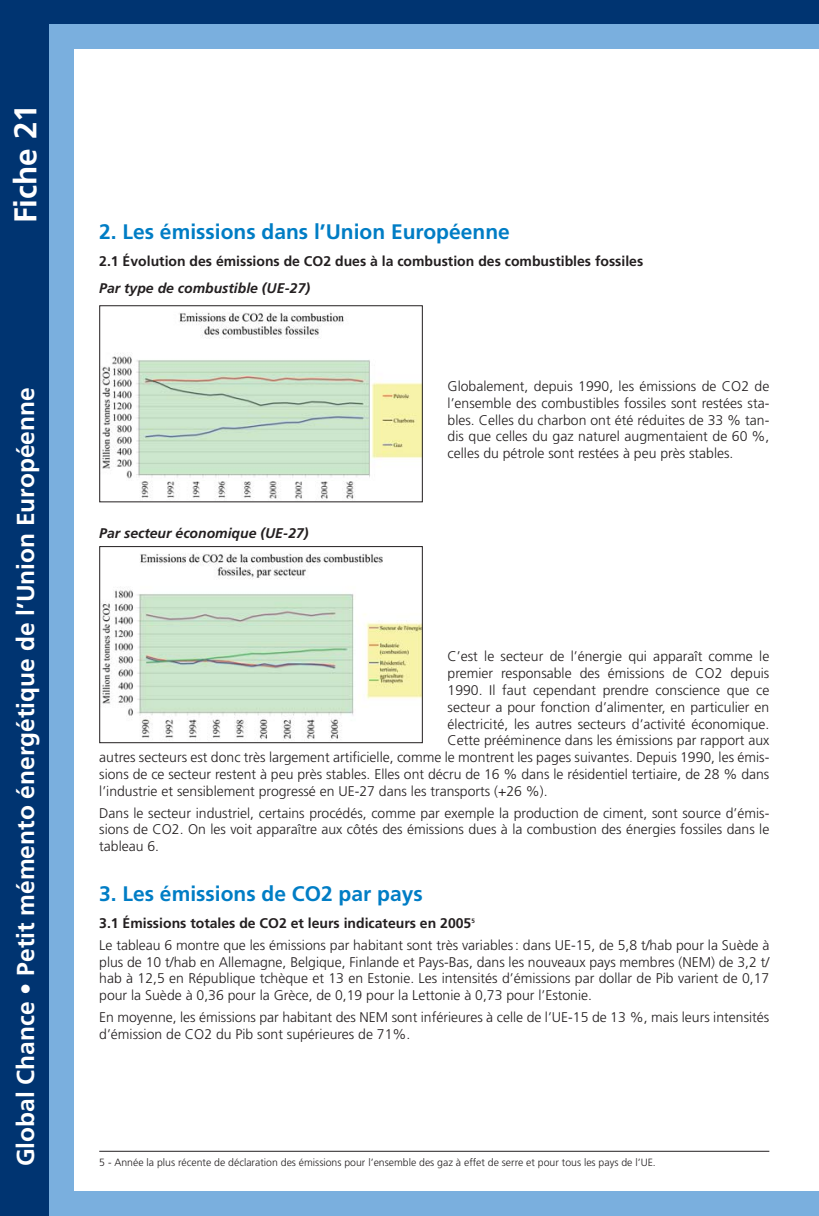
<style>
.page{position:relative;width:819px;height:1216px;background:#fff}
.page>*{position:absolute;margin:0;border:0;box-sizing:border-box;transform-origin:0 0}
.t1{font:700 31.5px "Frutiger";color:#fff}
.t2{font:700 24.5px "Frutiger";color:#fff}
.t3{font:700 21px "Frutiger";color:#007dc5}
.t4{font:300 14px/16.8px "Frutiger";color:#231f20;text-align:justify}
.t5{font:700 14px/26.8px "Frutiger";color:#231f20}
.t6{font:italic 700 14px "Frutiger";color:#231f20}
.t7{font:300 10.5px "Frutiger";color:#231f20}
.t8{font:700 6.3px "Frutiger";color:#231f20}
.s1{font-style:italic}
</style>
<div class="page">
<div style="left:0;top:0;width:819px;height:1215px;background:#003471"></div>
<div style="left:50px;top:25px;width:769px;height:1190px;background:#7aafde"></div>
<div style="left:74px;top:50px;width:745px;height:1141px;background:#fff"></div>
<img style="left:101px;top:312px;width:320px;height:188px">
<div style="left:99px;top:305px;width:324px;height:197px;border:1px solid #231f20"></div>
<img style="left:101px;top:553px;width:320px;height:186px">
<div style="left:99px;top:546px;width:324px;height:197px;border:1px solid #231f20"></div>
<hr style="left:99px;top:1150px;width:670px;height:1px;background:#231f20">
<p class="t1" style="left:13px;top:223px;width:121px;rotate:-90deg">Fiche 21</p>
<p class="t2" style="left:16px;top:1166px;width:780px;rotate:-90deg">Global Chance • Petit mémento énergétique de l’Union Européenne</p>
<p class="t3" style="left:99px;top:223px;width:412px">2. Les émissions dans l’Union Européenne</p>
<p class="t5" style="left:99px;top:249px;width:545px">2.1 Évolution des émissions de CO2 dues à la combustion des combustibles fossiles<br><span class="s1">Par type de combustible (UE-27)</span></p>
<p class="t6" style="left:99px;top:528px;width:211px">Par secteur économique (UE-27)</p>
<p class="t4" style="left:447px;top:379px;width:323px">Globalement, depuis 1990, les émissions de CO2 de l’ensemble des combustibles fossiles sont restées sta&shy;bles. Celles du charbon ont été réduites de 33 % tan&shy;dis que celles du gaz naturel augmentaient de 60 %, celles du pétrole sont restées à peu près stables.</p>
<p class="t4" style="left:447px;top:649px;width:323px">C’est le secteur de l’énergie qui apparaît comme le</p>
<p class="t4" style="left:447px;top:666px;width:323px">premier responsable des émissions de CO2 depuis</p>
<p class="t4" style="left:447px;top:682px;width:323px">1990. Il faut cependant prendre conscience que ce</p>
<p class="t4" style="left:447px;top:699px;width:323px">secteur a pour fonction d’alimenter, en particulier en</p>
<p class="t4" style="left:447px;top:716px;width:323px">électricité, les autres secteurs d’activité économique.</p>
<p class="t4" style="left:447px;top:733px;width:323px">Cette prééminence dans les émissions par rapport aux</p>
<p class="t4" style="left:99px;top:750px;width:671px">autres secteurs est donc très largement artificielle, comme le montrent les pages suivantes. Depuis 1990, les émis-</p>
<p class="t4" style="left:99px;top:766px;width:671px">sions de ce secteur restent à peu près stables. Elles ont décru de 16 % dans le résidentiel tertiaire, de 28 % dans</p>
<p class="t4" style="left:99px;top:783px;width:450px">l’industrie et sensiblement progressé en UE-27 dans les transports (+26 %).</p>
<p class="t4" style="left:99px;top:805px;width:671px">Dans le secteur industriel, certains procédés, comme par exemple la production de ciment, sont source d’émis&shy;sions de CO2. On les voit apparaître aux côtés des émissions dues à la combustion des énergies fossiles dans le tableau 6.</p>
<p class="t3" style="left:99px;top:885px;width:325px">3. Les émissions de CO2 par pays</p>
<p class="t5" style="left:99px;top:910px;width:373px">3.1 Émissions totales de CO2 et leurs indicateurs en 2005</p>
<p class="t8" style="left:471px;top:918px;width:5px">5</p>
<p class="t4" style="left:99px;top:937px;width:671px">Le tableau 6 montre que les émissions par habitant sont très variables : dans UE-15, de 5,8 t/hab pour la Suède à plus de 10 t/hab en Allemagne, Belgique, Finlande et Pays-Bas, dans les nouveaux pays membres (NEM) de 3,2 t/ hab à 12,5 en République tchèque et 13 en Estonie. Les intensités d’émissions par dollar de Pib varient de 0,17 pour la Suède à 0,36 pour la Grèce, de 0,19 pour la Lettonie à 0,73 pour l’Estonie.</p>
<p class="t4" style="left:99px;top:1009px;width:671px">En moyenne, les émissions par habitant des NEM sont inférieures à celle de l’UE-15 de 13 %, mais leurs intensités d’émission de CO2 du Pib sont supérieures de 71%.</p>
<p class="t7" style="left:99px;top:1158px;width:558px">5 - Année la plus récente de déclaration des émissions pour l’ensemble des gaz à effet de serre et pour tous les pays de l’UE.</p>
</div>
